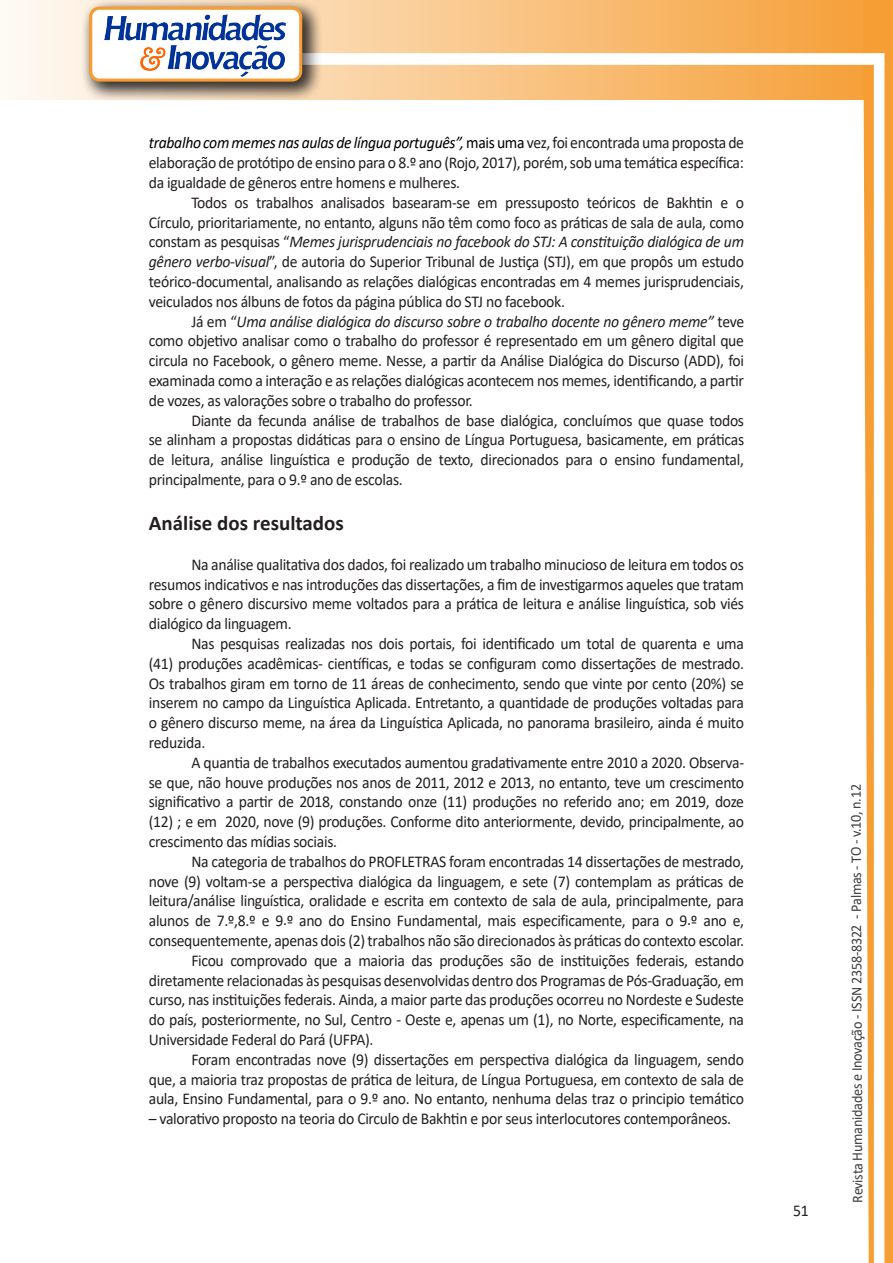
<style>
.page{position:relative;width:893px;height:1263px;background:#fff}
.page>*{position:absolute;margin:0;border:0;box-sizing:border-box;transform-origin:0 0}
.Titulo_2{font:700 21px "Calibri";color:#231f20}
.texto{font:16.5px/19.8px "Calibri";letter-spacing:-.02em;color:#231f20;text-align:justify;scale:.95 1}
.t1{font:15px "Calibri";letter-spacing:-.025em;color:#3e3e3f;scale:.95 1}
.s1{font-style:italic;color:#000}
.s2{color:#000}
.s3{font-style:italic}
</style>
<div class="page">
<svg style="left:5px;top:0;width:858px;height:100px;background:#f9c484"></svg>
<div style="left:302px;top:53px;width:582px;height:12px;background:#fff;border:2px solid #fff"></div>
<svg style="left:863px;top:0;width:30px;height:1263px"></svg>
<div style="left:81px;top:0;width:241px;height:102px;background:#231f20;opacity:.75"></div>
<div style="left:91px;top:8px;width:210px;height:72px;background:#fff;border-radius:9px"></div>
<img style="left:104px;top:14px;width:181px;height:62px">
<div style="left:89px;top:7px;width:213px;height:75px;border:3px solid #f69e34;border-radius:9px"></div>
<p class="texto" style="left:149px;top:133px;width:628px"><span class="s1">trabalho com memes nas aulas de língua português”,</span> <span class="s2">mais uma</span> vez, foi encontrada uma proposta de elaboração de protótipo de ensino para o 8.º ano (Rojo, 2017), porém, sob uma temática específica: da igualdade de gêneros entre homens e mulheres.</p>
<p class="texto" style="left:149px;top:192px;width:628px;text-indent:43px">Todos os trabalhos analisados basearam-se em pressuposto teóricos de Bakhtin e o Círculo, prioritariamente, no entanto, alguns não têm como foco as práticas de sala de aula, como constam as pesquisas “<span class="s3">Memes jurisprudenciais no facebook do STJ: A constituição dialógica de um gênero verbo-visual</span>”, de autoria do Superior Tribunal de Justiça (STJ), em que propôs um estudo teórico-documental, analisando as relações dialógicas encontradas em 4 memes jurisprudenciais, veiculados nos álbuns de fotos da página pública do STJ no facebook.</p>
<p class="texto" style="left:149px;top:311px;width:628px;text-indent:43px">Já em “<span class="s3">Uma análise dialógica do discurso sobre o trabalho docente no gênero meme”</span> teve como objetivo analisar como o trabalho do professor é representado em um gênero digital que circula no Facebook, o gênero meme. Nesse, a partir da Análise Dialógica do Discurso (ADD), foi examinada como a interação e as relações dialógicas acontecem nos memes, identificando, a partir de vozes, as valorações sobre o trabalho do professor.</p>
<p class="texto" style="left:149px;top:410px;width:628px;text-indent:43px">Diante da fecunda análise de trabalhos de base dialógica, concluímos que quase todos se alinham a propostas didáticas para o ensino de Língua Portuguesa, basicamente, em práticas de leitura, análise linguística e produção de texto, direcionados para o ensino fundamental, principalmente, para o 9.º ano de escolas.</p>
<p class="Titulo_2" style="left:149px;top:508px;width:197px">Análise dos resultados</p>
<p class="texto" style="left:149px;top:554px;width:628px;text-indent:43px">Na análise qualitativa dos dados, foi realizado um trabalho minucioso de leitura em todos os resumos indicativos e nas introduções das dissertações, a fim de investigarmos aqueles que tratam sobre o gênero discursivo meme voltados para a prática de leitura e análise linguística, sob viés dialógico da linguagem.</p>
<p class="texto" style="left:149px;top:633px;width:628px;text-indent:43px">Nas pesquisas realizadas nos dois portais, foi identificado um total de quarenta e uma (41) produções acadêmicas- científicas, e todas se configuram como dissertações de mestrado.<br>Os trabalhos giram em torno de 11 áreas de conhecimento, sendo que vinte por cento (20%) se inserem no campo da Linguística Aplicada. Entretanto, a quantidade de produções voltadas para o gênero discurso meme, na área da Linguística Aplicada, no panorama brasileiro, ainda é muito reduzida.</p>
<p class="texto" style="left:149px;top:752px;width:628px;text-indent:43px">A quantia de trabalhos executados aumentou gradativamente entre 2010 a 2020. Observa&shy;se que, não houve produções nos anos de 2011, 2012 e 2013, no entanto, teve um crescimento significativo a partir de 2018, constando onze (11) produções no referido ano; em 2019, doze (12) ; e em 2020, nove (9) produções. Conforme dito anteriormente, devido, principalmente, ao crescimento das mídias sociais.</p>
<p class="texto" style="left:149px;top:851px;width:628px;text-indent:43px">Na categoria de trabalhos do PROFLETRAS foram encontradas 14 dissertações de mestrado, nove (9) voltam-se a perspectiva dialógica da linguagem, e sete (7) contemplam as práticas de leitura/análise linguística, oralidade e escrita em contexto de sala de aula, principalmente, para alunos de 7.º,8.º e 9.º ano do Ensino Fundamental, mais especificamente, para o 9.º ano e, consequentemente, apenas dois (2) trabalhos não são direcionados às práticas do contexto escolar.</p>
<p class="texto" style="left:149px;top:950px;width:628px;text-indent:43px">Ficou comprovado que a maioria das produções são de instituições federais, estando diretamente relacionadas às pesquisas desenvolvidas dentro dos Programas de Pós-Graduação, em curso, nas instituições federais. Ainda, a maior parte das produções ocorreu no Nordeste e Sudeste do país, posteriormente, no Sul, Centro - Oeste e, apenas um (1), no Norte, especificamente, na Universidade Federal do Pará (UFPA).</p>
<p class="texto" style="left:149px;top:1049px;width:628px;text-indent:43px">Foram encontradas nove (9) dissertações em perspectiva dialógica da linguagem, sendo que, a maioria traz propostas de prática de leitura, de Língua Portuguesa, em contexto de sala de aula, Ensino Fundamental, para o 9.º ano. No entanto, nenhuma delas traz o principio temático</p>
<p class="texto" style="left:149px;top:1108px;width:615px">– valorativo proposto na teoria do Circulo de Bakhtin e por seus interlocutores contemporâneos.</p>
<p class="texto" style="left:793px;top:1200px;width:18px">51</p>
<p class="t1" style="left:846px;top:1203px;width:442px;rotate:-90deg">Revista Humanidades e Inovação - ISSN 2358-8322 - Palmas - TO - v.10, n.12</p>
</div>
